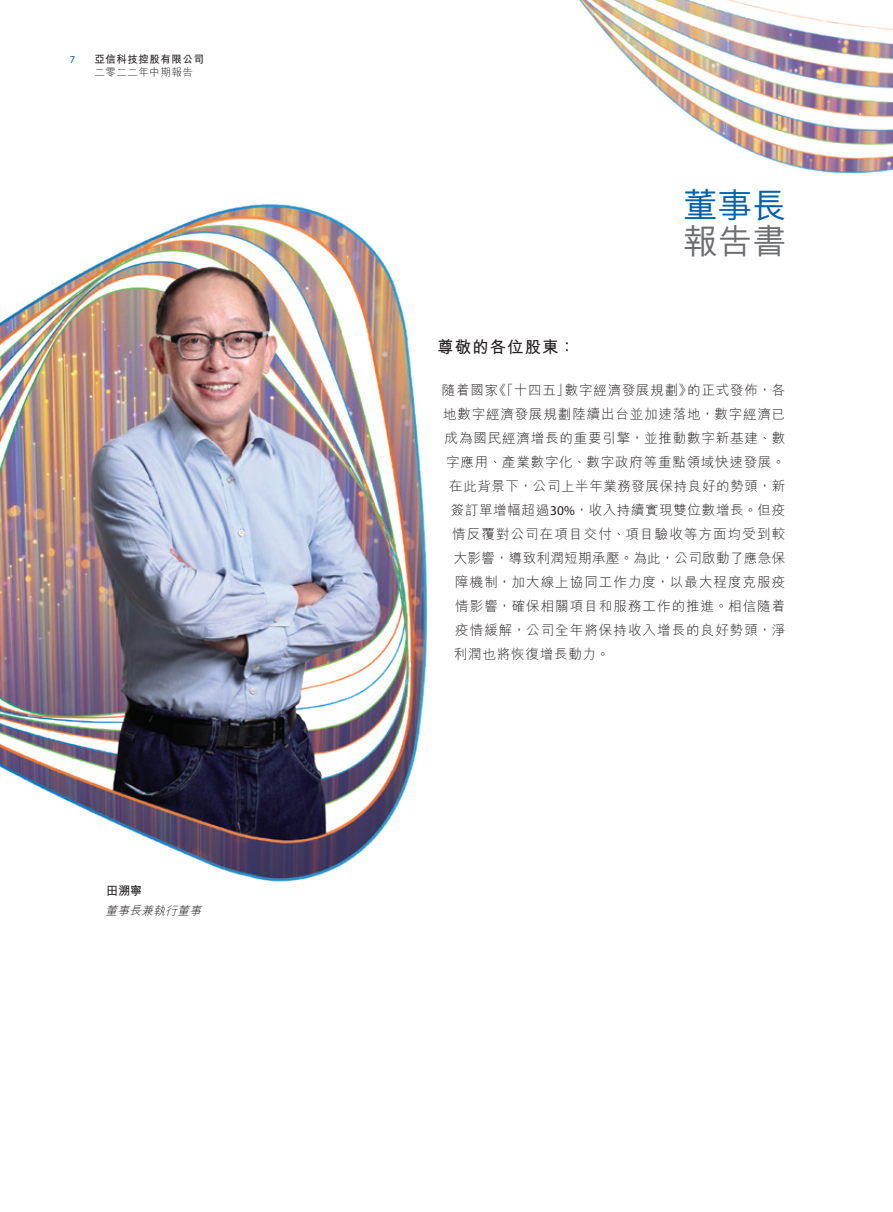
<style>
.page{position:relative;width:893px;height:1212px;background:#fff}
.page>*{position:absolute;margin:0;border:0;box-sizing:border-box;transform-origin:0 0}
.t1{font:500 34.5px "M Hei HK";color:#0161ab}
.t2{font:500 34.5px "M Hei HK";color:#6c6d70}
._04___H2{font:700 16.5px "M Hei HK";letter-spacing:.06em;color:#231f20}
._01_Body_Text{font:300 13.5px "M Hei HK";letter-spacing:.06em;color:#231f20}
._01_Body_Text-2{font:300 13.5px "M Hei HK";letter-spacing:.08em;color:#231f20}
._01_Body_Text-3{font:300 13.5px "M Hei HK";letter-spacing:.03em;color:#231f20}
.t3{font:italic 300 12px "M Hei HK";color:#231f20}
.t4{font:700 12px "M Hei HK";color:#231f20}
.t5{font:700 10.5px "M Hei HK";letter-spacing:.05em;color:#231f20}
.t6{font:300 10.5px "M Hei HK";letter-spacing:.05em;color:#231f20}
.t7{font:10.5px "Myriad Pro";color:#0161ab}
.s1{font-family:"Myriad Pro";font-weight:400}
</style>
<div class="page">
<img style="left:0;top:204px;width:428px;height:678px">
<img style="left:579px;top:0;width:314px;height:174px">
<p class="t7" style="left:70px;top:53px;width:7px">7</p>
<p class="t5" style="left:94px;top:51px;width:111px">亞信科技控股有限公司</p>
<p class="t6" style="left:94px;top:65px;width:100px">二零二二年中期報告</p>
<p class="t4" style="left:106px;top:882px;width:37px">田溯寧</p>
<p class="t3" style="left:105px;top:902px;width:102px">董事長兼執行董事</p>
<p class="_04___H2" style="left:437px;top:334px;width:140px">尊敬的各位股東：</p>
<p class="t1" style="left:683px;top:181px;width:105px">董事長</p>
<p class="t2" style="left:683px;top:217px;width:105px">報告書</p>
<p class="_01_Body_Text" style="left:565px;top:381px;width:129px">數字經濟發展規劃》</p>
<p class="_01_Body_Text" style="left:442px;top:381px;width:58px">隨着國家</p>
<p class="_01_Body_Text" style="left:443px;top:405px;width:343px">地數字經濟發展規劃陸續出台並加速落地，數字經濟已</p>
<p class="_01_Body_Text" style="left:445px;top:429px;width:342px">成為國民經濟增長的重要引擎，並推動數字新基建、數</p>
<p class="_01_Body_Text" style="left:446px;top:453px;width:341px">字應用、產業數字化、數字政府等重點領域快速發展。</p>
<p class="_01_Body_Text" style="left:449px;top:477px;width:338px">在此背景下，公司上半年業務發展保持良好的勢頭，新</p>
<p class="_01_Body_Text" style="left:451px;top:501px;width:336px">簽訂單增幅超過<span class="s1">30%</span>，收入持續實現雙位數增長。但疫</p>
<p class="_01_Body_Text-2" style="left:452px;top:525px;width:334px">情反覆對公司在項目交付、項目驗收等方面均受到較</p>
<p class="_01_Body_Text-3" style="left:454px;top:549px;width:333px">大影響，導致利潤短期承壓。為此，公司啟動了應急保</p>
<p class="_01_Body_Text-2" style="left:455px;top:573px;width:332px">障機制，加大線上協同工作力度，以最大程度克服疫</p>
<p class="_01_Body_Text-2" style="left:455px;top:597px;width:331px">情影響，確保相關項目和服務工作的推進。相信隨着</p>
<p class="_01_Body_Text-2" style="left:455px;top:621px;width:332px">疫情緩解，公司全年將保持收入增長的良好勢頭，淨</p>
<p class="_01_Body_Text" style="left:454px;top:645px;width:158px">利潤也將恢復增長動力。</p>
<p class="_01_Body_Text" style="left:493px;top:381px;width:78px">《「十四五」</p>
<p class="_01_Body_Text" style="left:687px;top:381px;width:100px">的正式發佈，各</p>
</div>
